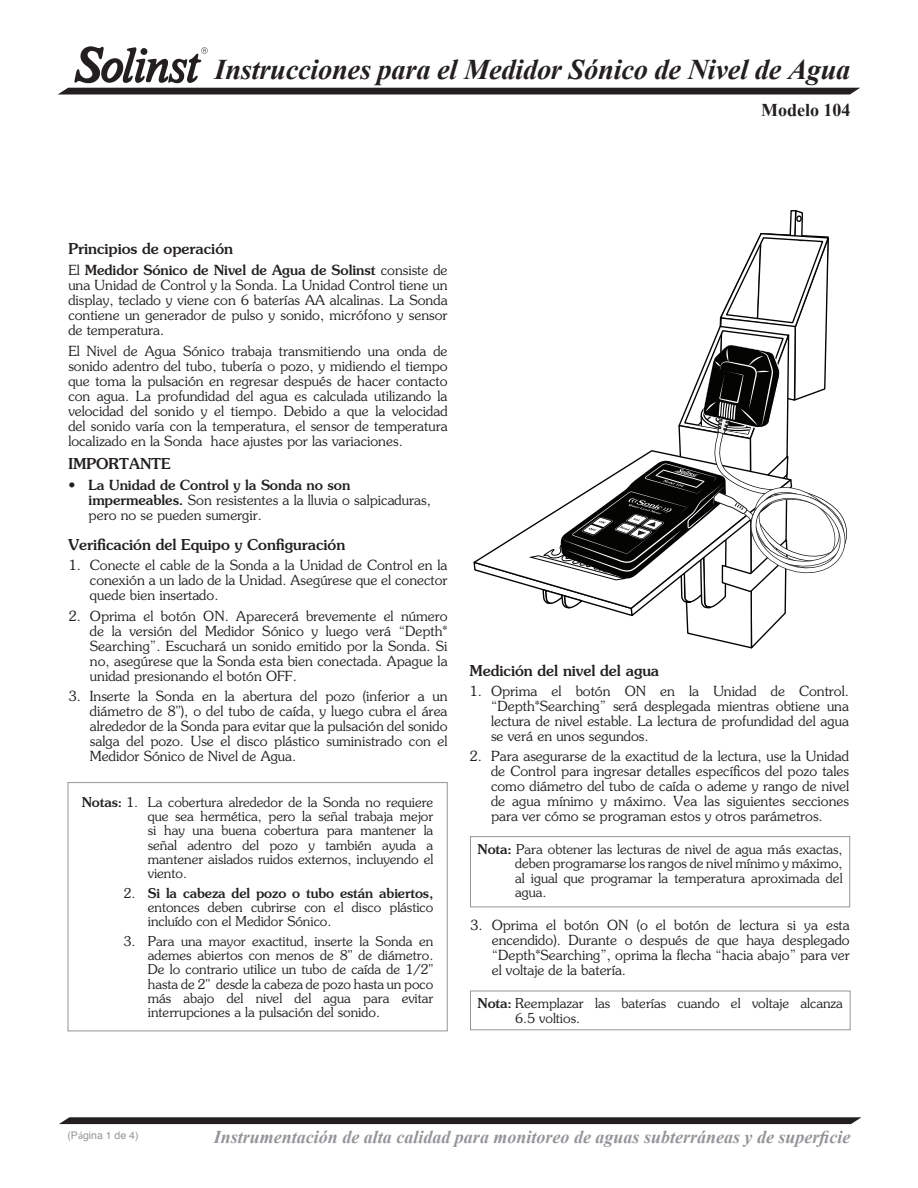
<style>
.page{position:relative;width:918px;height:1188px;background:#fff}
.page>*{position:absolute;margin:0;border:0;box-sizing:border-box;transform-origin:0 0}
.t1{font:italic 700 28.5px "Times New Roman";letter-spacing:-.01em;color:#231f20}
.t2{font:italic 700 18px "Times New Roman";color:#939598}
.t3{font:700 18px "Times New Roman";color:#231f20}
.Subtitle_9_7pt{font:500 15px "Souvenir Std";color:#231f20}
.ToolBox_List{font:500 15px "Souvenir Std";color:#231f20}
.Notes_Text{font:500 15px "Souvenir Std";color:#231f20}
.Numbered_Paragraph{font:300 13.95px/15px "Souvenir Std";color:#231f20;text-align:justify}
.ToolBox_List-2{font:300 13.95px/15px "Souvenir Std";color:#231f20;text-align:justify}
.Notes_Text-2{font:300 13.5px/14.2px "Souvenir Std";color:#231f20;text-align:justify}
.t4{font:10.5px "Helvetica";color:#939598}
.s1{font-weight:500}
.s2{font-family:"Myriad Pro"}
</style>
<div class="page">
<svg style="left:59px;top:1117px;width:803px;height:7px;background:#2e2b2c"></svg>
<svg style="left:58px;top:46px;width:802px;height:48px"></svg>
<div style="left:68px;top:782px;width:380px;height:249px;border:1px solid #939598"></div>
<div style="left:470px;top:836px;width:380px;height:71px;border:1px solid #939598"></div>
<div style="left:470px;top:991px;width:380px;height:39px;border:1px solid #939598"></div>
<svg style="left:473px;top:210px;width:374px;height:439px"></svg>
<h1 class="t1" style="left:215px;top:50px;width:637px">Instrucciones para el Medidor Sónico de Nivel de Agua</h1>
<p class="t3" style="left:761px;top:98px;width:91px">Modelo 104</p>
<p class="ToolBox_List" style="left:68px;top:240px;width:166px">Principios de operación</p>
<p class="ToolBox_List-2" style="left:68px;top:262px;width:381px">El <span class="s1">Medidor Sónico de Nivel de Agua de Solinst</span> consiste de una Unidad de Control y la Sonda. La Unidad Control tiene un display, teclado y viene con 6 baterías AA alcalinas. La Sonda contiene un generador de pulso y sonido, micrófono y sensor de temperatura.</p>
<p class="ToolBox_List-2" style="left:68px;top:344px;width:381px">El Nivel de Agua Sónico trabaja transmitiendo una onda de sonido adentro del tubo, tubería o pozo, y midiendo el tiempo que toma la pulsación en regresar después de hacer contacto con agua. La profundidad del agua es calculada utilizando la velocidad del sonido y el tiempo. Debido a que la velocidad del sonido varía con la temperatura, el sensor de temperatura localizado en la Sonda hace ajustes por las variaciones.</p>
<p class="ToolBox_List" style="left:68px;top:455px;width:104px">IMPORTANTE</p>
<p class="ToolBox_List-2" style="left:89px;top:477px;width:344px;text-align:left;text-indent:-20px"><span class="s1">• La Unidad de Control y la Sonda no son impermeables.</span> Son resistentes a la lluvia o salpicaduras, pero no se pueden sumergir.</p>
<p class="Subtitle_9_7pt" style="left:68px;top:535px;width:278px">Verificación del Equipo y Configuración</p>
<p class="Numbered_Paragraph" style="left:90px;top:558px;width:359px;text-indent:-22px">1. Conecte el cable de la Sonda a la Unidad de Control en la conexión a un lado de la Unidad. Asegúrese que el conector quede bien insertado.</p>
<p class="Numbered_Paragraph" style="left:90px;top:608px;width:359px;text-indent:-22px">2. Oprima el botón ON. Aparecerá brevemente el número de la versión del Medidor Sónico y luego verá “Depth* Searching”. Escuchará un sonido emitido por la Sonda. Si no, asegúrese que la Sonda esta bien conectada. Apague la unidad presionando el botón OFF.</p>
<p class="Numbered_Paragraph" style="left:90px;top:689px;width:359px;text-indent:-22px">3. Inserte la Sonda en la abertura del pozo (inferior a un diámetro de 8"), o del tubo de caída, y luego cubra el área alrededor de la Sonda para evitar que la pulsación del sonido salga del pozo. Use el disco plástico suministrado con el Medidor Sónico de Nivel de Agua.</p>
<p class="Notes_Text-2" style="left:148px;top:795px;width:287px;text-indent:-66px"><span class="s1">Notas:</span> 1. La cobertura alrededor de la Sonda no requiere que sea hermética, pero la señal trabaja mejor si hay una buena cobertura para mantener la señal adentro del pozo y también ayuda a mantener aislados ruidos externos, incluyendo el viento.</p>
<p class="Notes_Text-2" style="left:148px;top:886px;width:287px;text-indent:-24px">2. <span class="s1">Si la cabeza del pozo o tubo están abiertos, </span>entonces deben cubrirse con el disco plástico incluído con el Medidor Sónico.</p>
<p class="Notes_Text-2" style="left:148px;top:934px;width:287px;text-indent:-24px">3. Para una mayor exactitud, inserte la Sonda en ademes abiertos con menos de 8" de diámetro.<br>De lo contrario utilice un tubo de caída de 1/2" hasta de 2" desde la cabeza de pozo hasta un poco más abajo del nivel del agua para evitar interrupciones a la pulsación del sonido.</p>
<p class="Notes_Text" style="left:469px;top:661px;width:191px">Medición del nivel del agua</p>
<p class="Numbered_Paragraph" style="left:491px;top:684px;width:360px;text-indent:-22px">1. Oprima el botón ON en la Unidad de Control. “Depth*Searching” será desplegada mientras obtiene una lectura de nivel estable. La lectura de profundidad del agua se verá en unos segundos.</p>
<p class="Numbered_Paragraph" style="left:491px;top:749px;width:360px;text-indent:-22px">2. Para asegurarse de la exactitud de la lectura, use la Unidad de Control para ingresar detalles específicos del pozo tales como diámetro del tubo de caída o ademe y rango de nivel de agua mínimo y máximo. Vea las siguientes secciones para ver cómo se programan estos y otros parámetros.</p>
<p class="Notes_Text-2" style="left:515px;top:842px;width:329px;text-indent:-38px"><span class="s1">Nota:</span> Para obtener las lecturas de nivel de agua más exactas, deben programarse los rangos de nivel mínimo y máximo, al igual que programar la temperatura aproximada del agua.</p>
<p class="Numbered_Paragraph" style="left:492px;top:917px;width:360px;text-indent:-22px">3. Oprima el botón ON (o el botón de lectura si ya esta encendido). Durante o después de que haya desplegado “Depth*Searching”, oprima la flecha “hacia abajo” para ver el voltaje de la batería.</p>
<p class="Notes_Text-2" style="left:515px;top:996px;width:329px;text-indent:-38px"><span class="s1">Nota:</span> Reemplazar las baterías cuando el voltaje alcanza<br>6.5 voltios.</p>
<p class="t4" style="left:68px;top:1127px;width:73px">(P<span class="s2">á</span>gina 1 de 4)</p>
<p class="t2" style="left:214px;top:1124px;width:638px">Instrumentación de alta calidad para monitoreo de aguas subterráneas y de superficie</p>
</div>
